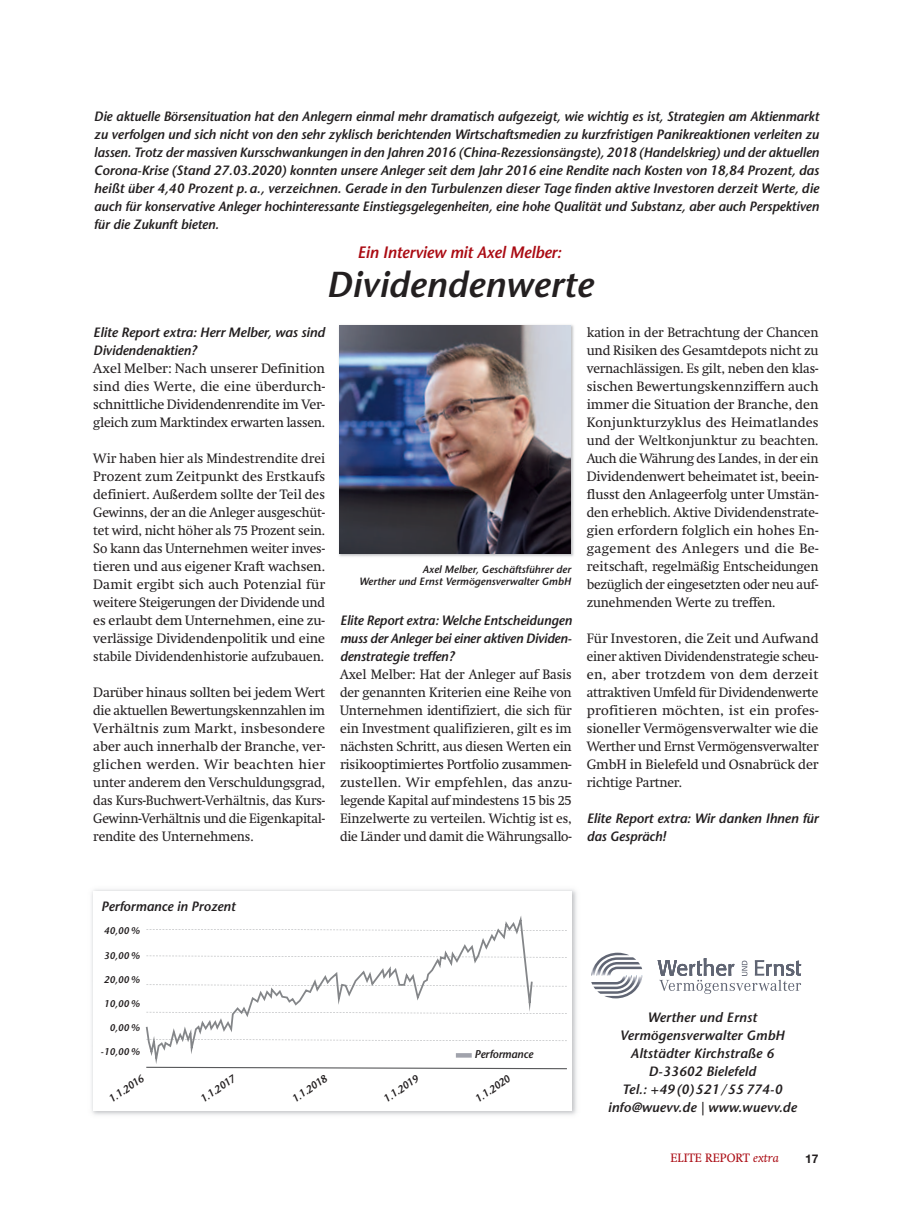
<style>
.page{position:relative;width:919px;height:1217px;background:#fff}
.page>*{position:absolute;margin:0;border:0;box-sizing:border-box;transform-origin:0 0}
.t1{font:italic 600 36px "Stone Sans";color:#231f20}
.t2{font:italic 600 16.5px "Stone Sans";letter-spacing:-.01em;color:#aa0b13}
.t3{font:13.5px/18px "Swift";letter-spacing:-.01em;color:#231f20;text-align:justify}
.t4{font:italic 600 13.5px/18px "Stone Sans";letter-spacing:-.01em;color:#231f20}
.t5{font:12px "Swift";color:#aa0b13}
.t6{font:700 12px "Helvetica Neue";color:#231f20}
.t7{font:italic 600 11.25px "Stone Sans";letter-spacing:-.01em;color:#231f20}
.t8{font:italic 600 10.5px/12px "Stone Sans";color:#231f20;text-align:right}
.t9{font:italic 600 9.75px "Stone Sans";color:#231f20}
.s1{font-style:italic}
</style>
<div class="page">
<svg style="left:591px;top:952px;width:51px;height:46px"></svg>
<svg style="left:657px;top:958px;width:144px;height:35px"></svg>
<img style="left:339px;top:325px;width:235px;height:232px">
<img style="left:339px;top:325px;width:232px;height:229px">
<img style="left:91px;top:889px;width:486px;height:226px">
<svg style="left:93px;top:891px;width:478px;height:219px"></svg>
<img style="left:533px;top:928px;width:33px;height:2px">
<img style="left:533px;top:955px;width:33px;height:2px">
<img style="left:533px;top:984px;width:33px;height:2px">
<img style="left:533px;top:1011px;width:33px;height:2px">
<img style="left:533px;top:1038px;width:33px;height:2px">
<img style="left:533px;top:1066px;width:34px;height:2px">
<svg style="left:145px;top:910px;width:388px;height:159px"></svg>
<p class="t4" style="left:94px;top:108px;width:726px;text-align:justify">Die aktuelle Börsensituation hat den Anlegern einmal mehr dramatisch aufgezeigt, wie wichtig es ist, Strategien am Aktienmarkt zu verfolgen und sich nicht von den sehr zyklisch berichtenden Wirtschaftsmedien zu kurzfristigen Panikreaktionen verleiten zu lassen. Trotz der massiven Kursschwankungen in den Jahren 2016 (China-Rezessionsängste), 2018 (Handelskrieg) und der aktuellen Corona-Krise (Stand 27.03.2020) konnten unsere Anleger seit dem Jahr 2016 eine Rendite nach Kosten von 18,84 Prozent, das heißt über 4,40 Prozent p.a., verzeichnen. Gerade in den Turbulenzen dieser Tage finden aktive Investoren derzeit Werte, die auch für konservative Anleger hochinteressante Einstiegsgelegenheiten, eine hohe Qualität und Substanz, aber auch Perspektiven für die Zukunft bieten.</p>
<p class="t2" style="left:357px;top:246px;width:205px">Ein Interview mit Axel Melber:</p>
<h1 class="t1" style="left:326px;top:270px;width:268px">Dividendenwerte</h1>
<p class="t4" style="left:93px;top:324px;width:233px">Elite Report extra: Herr Melber, was sind<br>Dividendenaktien?</p>
<p class="t3" style="left:93px;top:361px;width:233px">Axel Melber: Nach unserer Definition sind dies Werte, die eine überdurch&shy;schnittliche Dividendenrendite im Ver&shy;gleich zum Marktindex erwarten lassen.</p>
<p class="t3" style="left:93px;top:451px;width:233px">Wir haben hier als Mindestrendite drei Prozent zum Zeitpunkt des Erstkaufs definiert. Außerdem sollte der Teil des Gewinns, der an die Anleger ausgeschüt&shy;tet wird, nicht höher als 75 Prozent sein.<br>So kann das Unternehmen weiter inves - tieren und aus eigener Kraft wachsen.<br>Damit ergibt sich auch Potenzial für weitere Steigerungen der Dividende und es erlaubt dem Unternehmen, eine zu&shy;verlässige Dividendenpolitik und eine stabile Dividendenhistorie aufzubauen.</p>
<p class="t3" style="left:93px;top:685px;width:233px">Darüber hinaus sollten bei jedem Wert die aktuellen Bewertungskennzahlen im Verhältnis zum Markt, insbesondere aber auch innerhalb der Branche, ver - glichen werden. Wir beachten hier unter anderem den Verschuldungsgrad, das Kurs-Buchwert-Verhältnis, das Kurs-Gewinn-Verhältnis und die Eigenkapital&shy;rendite des Unternehmens.</p>
<p class="t8" style="left:359px;top:564px;width:213px">Axel Melber, Geschäftsführer der<br>Werther und Ernst Vermögensverwalter GmbH</p>
<p class="t4" style="left:340px;top:612px;width:233px;text-align:justify">Elite Report extra: Welche Entscheidungen muss der Anleger bei einer aktiven Dividen&shy;denstrategie treffen?</p>
<p class="t3" style="left:340px;top:667px;width:233px">Axel Melber: Hat der Anleger auf Basis der genannten Kriterien eine Reihe von Unternehmen identifiziert, die sich für ein Investment qualifizieren, gilt es im nächsten Schritt, aus diesen Werten ein risikooptimiertes Portfolio zusammen&shy;zustellen. Wir empfehlen, das anzu - legende Kapital auf mindestens 15 bis 25<br>Einzelwerte zu verteilen. Wichtig ist es, die Länder und damit die Währungsallo-</p>
<p class="t3" style="left:586px;top:325px;width:233px">kation in der Betrachtung der Chancen und Risiken des Gesamtdepots nicht zu vernachlässigen. Es gilt, neben den klas&shy;sischen Bewertungskennziffern auch immer die Situation der Branche, den Konjunkturzyklus des Heimatlandes und der Weltkonjunktur zu beachten.<br>Auch die Währung des Landes, in der ein Dividendenwert beheimatet ist, beein&shy;flusst den Anlageerfolg unter Umstän&shy;den erheblich. Aktive Dividendenstrate&shy;gien erfordern folglich ein hohes En&shy;gagement des Anlegers und die Be&shy;reitschaft, regelmäßig Entscheidungen bezüglich der eingesetzten oder neu auf&shy;zunehmenden Werte zu treffen.</p>
<p class="t3" style="left:586px;top:631px;width:233px">Für Investoren, die Zeit und Aufwand einer aktiven Dividendenstrategie scheu&shy;en, aber trotzdem von dem derzeit attraktiven Umfeld für Dividendenwerte profitieren möchten, ist ein profes - sioneller Vermögensverwalter wie die Werther und Ernst Vermögensverwalter GmbH in Bielefeld und Osnabrück der richtige Partner.</p>
<p class="t4" style="left:586px;top:810px;width:233px">Elite Report extra: Wir danken Ihnen für das Gespräch!</p>
<p class="t4" style="left:101px;top:898px;width:136px">Performance in Prozent</p>
<p class="t9" style="left:104px;top:927px;width:37px">40,00 %</p>
<p class="t9" style="left:104px;top:951px;width:37px">30,00 %</p>
<p class="t9" style="left:104px;top:975px;width:37px">20,00 %</p>
<p class="t9" style="left:104px;top:999px;width:37px">10,00 %</p>
<p class="t9" style="left:109px;top:1023px;width:32px">0,00 %</p>
<p class="t9" style="left:101px;top:1047px;width:41px">-10,00 %</p>
<p class="t7" style="left:474px;top:1049px;width:60px">Performance</p>
<p class="t8" style="left:107px;top:1095px;width:42px;rotate:-35deg">1.1.2016</p>
<p class="t8" style="left:198px;top:1095px;width:42px;rotate:-35deg">1.1.2017</p>
<p class="t8" style="left:290px;top:1095px;width:42px;rotate:-35deg">1.1.2018</p>
<p class="t8" style="left:382px;top:1095px;width:42px;rotate:-35deg">1.1.2019</p>
<p class="t8" style="left:473px;top:1095px;width:42px;rotate:-35deg">1.1.2020</p>
<p class="t4" style="left:607px;top:1008px;width:190px;text-align:center">Werther und Ernst<br>Vermögensverwalter GmbH<br>Altstädter Kirchstraße 6<br>D-33602 Bielefeld<br>Tel.: +49(0)521/55 774-0 info@wuevv.de | www.wuevv.de</p>
<p class="t5" style="left:670px;top:1153px;width:110px">ELITE REPORT <span class="s1">extra</span></p>
<p class="t6" style="left:805px;top:1150px;width:15px">17</p>
</div>
